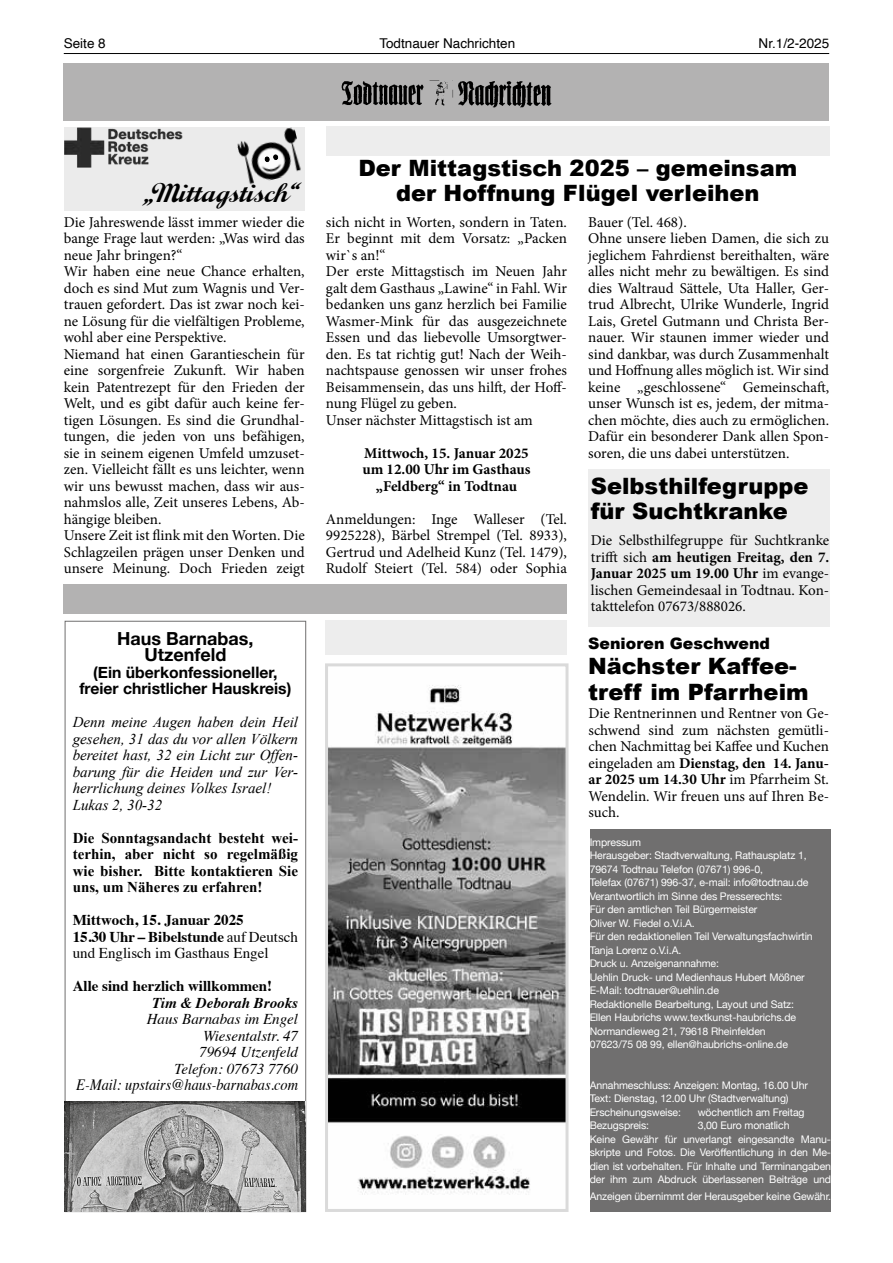
<style>
.page{position:relative;width:893px;height:1263px;background:#fff}
.page>*{position:absolute;margin:0;border:0;box-sizing:border-box;transform-origin:0 0}
.t1{font:30px "Moonshine Script NF";color:#000}
.t2{font:900 22.5px/25.5px "Arial";color:#000}
.t3{font:700 18px/16.5px "Helvetica Neue";color:#000;text-align:center}
.t4{font:700 15.75px/16.5px "Helvetica Neue";color:#000;text-align:center}
.t5{font:italic 15.75px "Times";color:#000;scale:.91 1}
.t6{font:900 15.75px "Arial";color:#000}
.t7{font:15px/16.5px "Minion Pro";color:#000}
.t8{font:italic 15px/16.5px "Times New Roman";color:#000}
.t9{font:700 15px/16.5px "Times New Roman";color:#000;text-align:justify}
.t10{font:700 15px/16.5px "Times";color:#000}
.t11{font:italic 15px/16.5px "Times";color:#000;text-align:right}
.t12{font:700 15px/16.5px "Minion Pro";color:#000;text-align:center}
.t13{font:italic 700 15px "Times";color:#000}
.t14{font:13.5px "Helvetica";color:#000}
.t15{font:10.5px/13.5px "Helvetica Neue";letter-spacing:-.01em;color:#fff}
.s1{font-weight:400}
.s2{font-weight:700}
</style>
<div class="page">
<hr style="left:64px;top:53px;width:765px;height:1px;background:#000">
<div style="left:64px;top:64px;width:765px;height:57px;background:#b3b2b2"></div>
<img style="left:341px;top:80px;width:211px;height:28px">
<div style="left:64px;top:127px;width:241px;height:84px;background:#ebebeb"></div>
<img style="left:64px;top:127px;width:119px;height:41px">
<img style="left:237px;top:127px;width:64px;height:58px">
<svg style="left:264px;top:154px;width:15px;height:9px"></svg>
<div style="left:326px;top:126px;width:503px;height:30px;background:#ededed"></div>
<div style="left:65px;top:621px;width:241px;height:591px;background:#fff;border:1px solid #706f6f"></div>
<img style="left:65px;top:1102px;width:240px;height:109px">
<img style="left:329px;top:685px;width:235px;height:510px">
<div style="left:325px;top:663px;width:243px;height:549px;border:3px solid #dadada"></div>
<div style="left:589px;top:829px;width:241px;height:383px;background:#706f6f"></div>
<div style="left:325px;top:621px;width:242px;height:34px;background:#ededed"></div>
<div style="left:588px;top:470px;width:242px;height:157px;background:#ededed"></div>
<div style="left:64px;top:584px;width:503px;height:29px;background:#b3b2b2"></div>
<p class="t14" style="left:64px;top:33px;width:44px">Seite 8</p>
<p class="t14" style="left:379px;top:33px;width:137px">Todtnauer Nachrichten</p>
<p class="t14" style="left:759px;top:33px;width:72px">Nr.1/2-2025</p>
<h1 class="t1" style="left:142px;top:177px;width:160px">„Mittagstisch“</h1>
<h2 class="t2" style="left:358px;top:154px;width:440px;text-align:center">Der Mittagstisch 2025 – gemeinsam der Hoffnung Flügel verleihen</h2>
<p class="t7" style="left:64px;top:214px;width:242px">Die Jahreswende lässt immer wieder die bange Frage laut werden: „Was wird das neue Jahr bringen?“<br>Wir haben eine neue Chance erhalten, doch es sind Mut zum Wagnis und Ver&shy;trauen gefordert. Das ist zwar noch kei&shy;ne Lösung für die vielfältigen Probleme, wohl aber eine Perspektive.<br>Niemand hat einen Garantieschein für eine sorgenfreie Zukunft. Wir haben kein Patentrezept für den Frieden der Welt, und es gibt dafür auch keine fer&shy;tigen Lösungen. Es sind die Grundhal&shy;tungen, die jeden von uns befähigen, sie in seinem eigenen Umfeld umzuset&shy;zen. Vielleicht fällt es uns leichter, wenn wir uns bewusst machen, dass wir aus&shy;nahmslos alle, Zeit unseres Lebens, Ab&shy;hängige bleiben.<br>Unsere Zeit ist flink mit den Worten. Die Schlagzeilen prägen unser Denken und unsere Meinung. Doch Frieden zeigt</p>
<p class="t7" style="left:326px;top:214px;width:242px">sich nicht in Worten, sondern in Taten.<br>Er beginnt mit dem Vorsatz: „Packen wir`s an!“<br>Der erste Mittagstisch im Neuen Jahr galt dem Gasthaus „Lawine“ in Fahl. Wir bedanken uns ganz herzlich bei Familie Wasmer-Mink für das ausgezeichnete Essen und das liebevolle Umsorgtwer&shy;den. Es tat richtig gut! Nach der Weih&shy;nachtspause genossen wir unser frohes Beisammensein, das uns hilft, der Hoff&shy;nung Flügel zu geben.<br>Unser nächster Mittagstisch ist am</p>
<p class="t12" style="left:362px;top:445px;width:170px">Mittwoch, 15. Januar 2025 um 12.00 Uhr im Gasthaus „Feldberg“ in Todtnau</p>
<p class="t7" style="left:326px;top:511px;width:242px;text-align:justify">Anmeldungen: Inge Walleser (Tel.<br>9925228), Bärbel Strempel (Tel. 8933), Gertrud und Adelheid Kunz (Tel. 1479), Rudolf Steiert (Tel. 584) oder Sophia</p>
<p class="t3" style="left:117px;top:631px;width:138px">Haus Barnabas,<br>Utzenfeld</p>
<p class="t4" style="left:79px;top:664px;width:213px">(Ein überkonfessioneller, freier christlicher Hauskreis)</p>
<p class="t8" style="left:73px;top:714px;width:227px">Denn meine Augen haben dein Heil gesehen, 31 das du vor allen Völkern bereitet hast, 32 ein Licht zur Offen&shy;barung für die Heiden und zur Ver&shy;herrlichung deines Volkes Israel!<br>Lukas 2, 30-32</p>
<p class="t9" style="left:73px;top:829px;width:227px">Die Sonntagsandacht besteht wei&shy;terhin, aber nicht so regelmäßig wie bisher. Bitte kontaktieren Sie uns, um Näheres zu erfahren!</p>
<p class="t10" style="left:73px;top:910px;width:227px">Mittwoch, 15. Januar 2025<br>15.30 Uhr – Bibelstunde <span class="s1">auf Deutsch und Englisch im Gasthaus Engel</span></p>
<p class="t10" style="left:73px;top:976px;width:201px">Alle sind herzlich willkommen!</p>
<p class="t13" style="left:152px;top:989px;width:147px">Tim &amp; Deborah Brooks</p>
<p class="t11" style="left:147px;top:1010px;width:153px">Haus Barnabas im Engel<br>Wiesentalstr. 47<br>79694 Utzenfeld<br>Telefon: 07673 7760</p>
<p class="t5" style="left:76px;top:1071px;width:245px">E-Mail: upstairs@haus-barnabas.com</p>
<p class="t7" style="left:588px;top:214px;width:242px">Bauer (Tel. 468).<br>Ohne unsere lieben Damen, die sich zu jeglichem Fahrdienst bereithalten, wäre alles nicht mehr zu bewältigen. Es sind dies Waltraud Sättele, Uta Haller, Ger&shy;trud Albrecht, Ulrike Wunderle, Ingrid Lais, Gretel Gutmann und Christa Ber&shy;nauer. Wir staunen immer wieder und sind dankbar, was durch Zusammenhalt und Hoffnung alles möglich ist. Wir sind keine „geschlossene“ Gemeinschaft, unser Wunsch ist es, jedem, der mitma&shy;chen möchte, dies auch zu ermöglichen.<br>Dafür ein besonderer Dank allen Spon&shy;soren, die uns dabei unterstützen.</p>
<h2 class="t2" style="left:591px;top:472px;width:219px">Selbsthilfegruppe für Suchtkranke</h2>
<p class="t7" style="left:591px;top:532px;width:240px;text-align:justify">Die Selbsthilfegruppe für Suchtkranke trifft sich <span class="s2">am heutigen Freitag, den 7.<br>Januar 2025 um 19.00 Uhr</span> im evange&shy;lischen Gemeindesaal in Todtnau. Kon&shy;takttelefon 07673/888026.</p>
<p class="t6" style="left:588px;top:631px;width:183px">Senioren Geschwend</p>
<h2 class="t2" style="left:588px;top:653px;width:222px">Nächster Kaffee&shy;treff im Pfarrheim</h2>
<p class="t7" style="left:588px;top:705px;width:242px;text-align:justify">Die Rentnerinnen und Rentner von Ge&shy;schwend sind zum nächsten gemütli&shy;chen Nachmittag bei Kaffee und Kuchen eingeladen am <span class="s2">Dienstag, den 14. Janu&shy;ar 2025 um 14.30 Uhr</span> im Pfarrheim St.<br>Wendelin. Wir freuen uns auf Ihren Be&shy;such.</p>
<p class="t15" style="left:590px;top:836px;width:225px">Impressum<br>Herausgeber: Stadtverwaltung, Rathausplatz 1, 79674 Todtnau Telefon (07671) 996-0,<br>Telefax (07671) 996-37, e-mail: info@todtnau.de Verantwortlich im Sinne des Presserechts:<br>Für den amtlichen Teil Bürgermeister<br>Oliver W. Fiedel o.V.i.A.<br>Für den redaktionellen Teil Verwaltungsfachwirtin Tanja Lorenz o.V.i.A.<br>Druck u. Anzeigenannahme:<br>Uehlin Druck- und Medienhaus Hubert Mößner E-Mail: todtnauer@uehlin.de<br>Redaktionelle Bearbeitung, Layout und Satz:<br>Ellen Haubrichs www.textkunst-haubrichs.de Normandieweg 21, 79618 Rheinfelden<br>07623/75 08 99, ellen@haubrichs-online.de</p>
<p class="t15" style="left:590px;top:1079px;width:220px">Annahmeschluss: Anzeigen: Montag, 16.00 Uhr<br>Text: Dienstag, 12.00 Uhr (Stadtverwaltung)<br>Erscheinungsweise:</p>
<p class="t15" style="left:698px;top:1106px;width:108px">wöchentlich am Freitag</p>
<p class="t15" style="left:590px;top:1119px;width:243px;text-indent:108px">3,00 Euro monatlich<br>Keine Gewähr für unverlangt eingesandte Manu&shy;skripte und Fotos. Die Veröffentlichung in den Me&shy;dien ist vorbehalten. Für Inhalte und Terminangaben der ihm zum Abdruck überlassenen Beiträge und</p>
<p class="t15" style="left:590px;top:1190px;width:243px">Anzeigen übernimmt der Herausgeber keine Gewähr.</p>
<p class="t15" style="left:590px;top:1119px;width:61px">Bezugspreis:</p>
</div>
